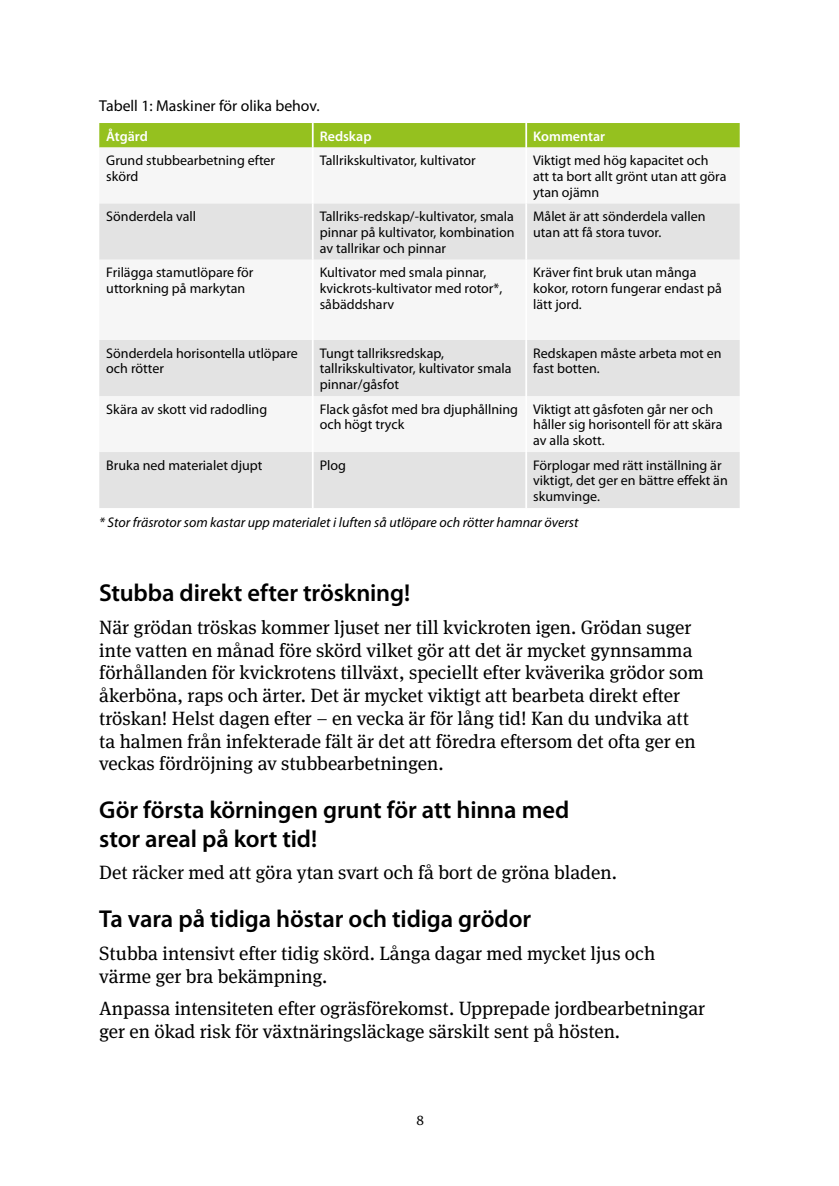
<style>
.page{position:relative;width:839px;height:1186px;background:#fff}
.page>*{position:absolute;margin:0;border:0;box-sizing:border-box;transform-origin:0 0}
.t1{font:600 24.5px/28.2px "Myriad Pro";letter-spacing:-.005em;color:#000}
.t2{font:19.25px/22.8px "Meta Serif OT";color:#000}
.t3{font:15.75px "Myriad Pro";color:#000}
.t4{font:14px/15.8px "Myriad Pro";color:#000}
.t5{font:italic 14px "Myriad Pro";color:#000}
.t6{font:600 14px "Myriad Pro";color:#fff}
.t7{font:14px "Meta Serif OT";color:#000}
</style>
<div class="page">
<svg style="left:99px;top:203px;width:640px;height:305px;fill:#e3e3e3"></svg>
<div style="left:99px;top:123px;width:640px;height:24px;background:#95c11f"></div>
<hr style="left:525px;top:123px;width:2px;height:24px;background:#fff">
<hr style="left:312px;top:203px;width:1px;height:56px;background:#fff">
<hr style="left:525px;top:203px;width:2px;height:56px;background:#fff">
<hr style="left:312px;top:259px;width:1px;height:81px;background:#fff">
<hr style="left:525px;top:259px;width:2px;height:81px;background:#fff">
<hr style="left:312px;top:340px;width:1px;height:56px;background:#fff">
<hr style="left:525px;top:340px;width:2px;height:56px;background:#fff">
<hr style="left:312px;top:396px;width:1px;height:56px;background:#fff">
<hr style="left:525px;top:396px;width:2px;height:56px;background:#fff">
<hr style="left:312px;top:452px;width:1px;height:56px;background:#fff">
<hr style="left:525px;top:452px;width:2px;height:56px;background:#fff">
<p class="t3" style="left:99px;top:96px;width:222px">Tabell 1: Maskiner för olika behov.</p>
<p class="t6" style="left:106px;top:127px;width:43px">Åtgärd</p>
<p class="t6" style="left:320px;top:127px;width:53px">Redskap</p>
<p class="t6" style="left:533px;top:127px;width:73px">Kommentar</p>
<p class="t4" style="left:106px;top:152px;width:170px">Grund stubbearbetning efter skörd</p>
<p class="t4" style="left:320px;top:152px;width:158px">Tallrikskultivator, kultivator</p>
<p class="t4" style="left:533px;top:152px;width:195px">Viktigt med hög kapacitet och att ta bort allt grönt utan att göra ytan ojämn</p>
<p class="t4" style="left:106px;top:208px;width:91px">Sönderdela vall</p>
<p class="t4" style="left:320px;top:208px;width:196px;text-align:justify">Tallriks-redskap/-kultivator, smala pinnar på kultivator, kombination av tallrikar och pinnar</p>
<p class="t4" style="left:533px;top:208px;width:174px">Målet är att sönderdela vallen utan att få stora tuvor.</p>
<p class="t4" style="left:106px;top:264px;width:149px">Frilägga stamutlöpare för uttorkning på markytan</p>
<p class="t4" style="left:320px;top:264px;width:184px">Kultivator med smala pinnar, kvickrots-kultivator med rotor*, såbäddsharv</p>
<p class="t4" style="left:533px;top:264px;width:190px">Kräver fint bruk utan många kokor, rotorn fungerar endast på lätt jord.</p>
<p class="t4" style="left:106px;top:345px;width:193px">Sönderdela horisontella utlöpare och rötter</p>
<p class="t4" style="left:320px;top:345px;width:193px">Tungt tallriksredskap, tallrikskultivator, kultivator smala pinnar/gåsfot</p>
<p class="t4" style="left:533px;top:345px;width:190px">Redskapen måste arbeta mot en fast botten.</p>
<p class="t4" style="left:106px;top:401px;width:162px">Skära av skott vid radodling</p>
<p class="t4" style="left:320px;top:401px;width:200px">Flack gåsfot med bra djuphållning och högt tryck</p>
<p class="t4" style="left:533px;top:401px;width:191px">Viktigt att gåsfoten går ner och håller sig horisontell för att skära av alla skott.</p>
<p class="t4" style="left:106px;top:457px;width:158px">Bruka ned materialet djupt</p>
<p class="t4" style="left:320px;top:457px;width:28px">Plog</p>
<p class="t4" style="left:533px;top:457px;width:196px">Förplogar med rätt inställning är viktigt, det ger en bättre effekt än skumvinge.</p>
<p class="t5" style="left:99px;top:514px;width:480px">* Stor fräsrotor som kastar upp materialet i luften så utlöpare och rötter hamnar överst</p>
<h1 class="t1" style="left:99px;top:578px;width:312px">Stubba direkt efter tröskning!</h1>
<p class="t2" style="left:99px;top:616px;width:605px">När grödan tröskas kommer ljuset ner till kvickroten igen. Grödan suger inte vatten en månad före skörd vilket gör att det är mycket gynnsamma förhållanden för kvickrotens tillväxt, speciellt efter kväverika grödor som åkerböna, raps och ärter. Det är mycket viktigt att bearbeta direkt efter tröskan! Helst dagen efter – en vecka är för lång tid! Kan du undvika att ta halmen från infekterade fält är det att föredra eftersom det ofta ger en veckas fördröjning av stubbearbetningen.</p>
<h1 class="t1" style="left:99px;top:795px;width:471px">Gör första körningen grunt för att hinna med stor areal på kort tid!</h1>
<h2 class="t2" style="left:99px;top:861px;width:519px">Det räcker med att göra ytan svart och få bort de gröna bladen.</h2>
<h1 class="t1" style="left:99px;top:904px;width:433px">Ta vara på tidiga höstar och tidiga grödor</h1>
<h2 class="t2" style="left:99px;top:942px;width:557px">Stubba intensivt efter tidig skörd. Långa dagar med mycket ljus och värme ger bra bekämpning.</h2>
<h2 class="t2" style="left:99px;top:997px;width:607px">Anpassa intensiteten efter ogräsförekomst. Upprepade jordbearbetningar ger en ökad risk för växtnäringsläckage särskilt sent på hösten.</h2>
<p class="t7" style="left:416px;top:1112px;width:9px">8</p>
</div>
